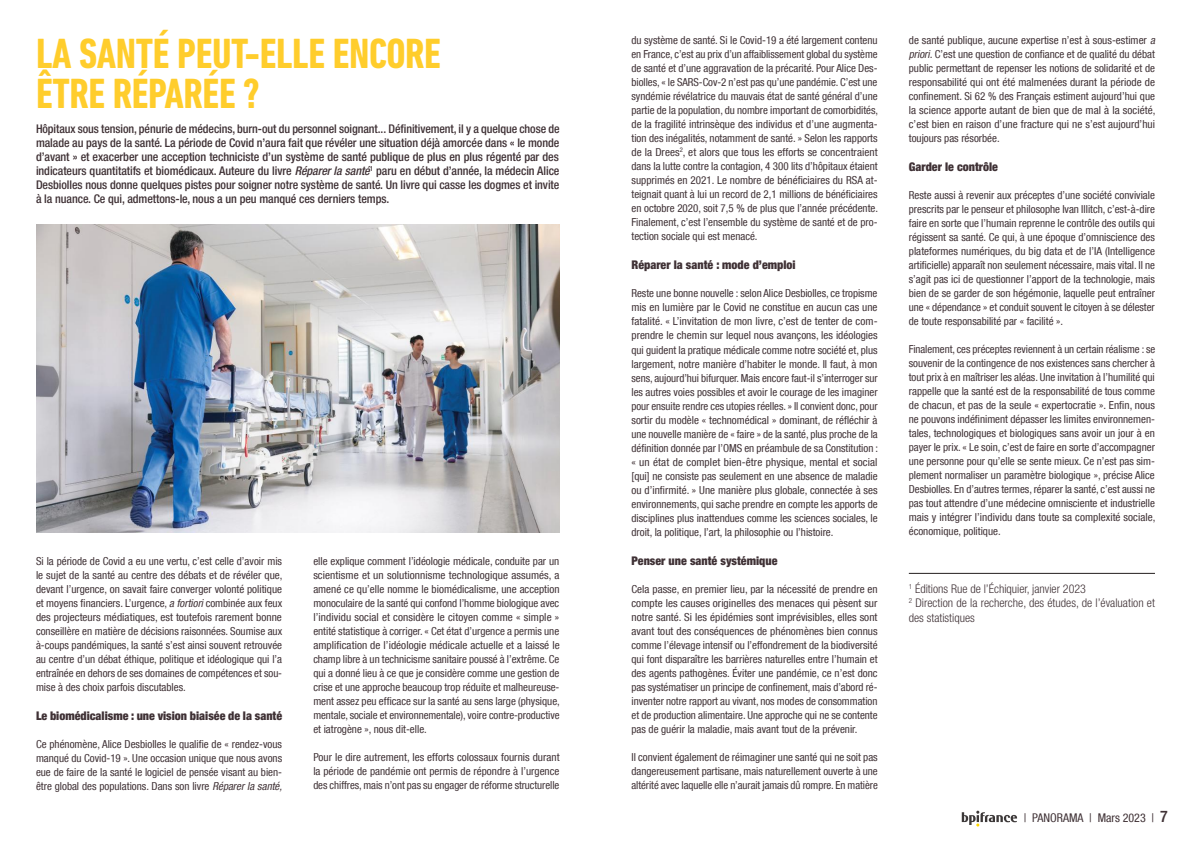
<style>
.page{position:relative;width:1191px;height:842px;background:#fff}
.page>*{position:absolute;margin:0;border:0;box-sizing:border-box;transform-origin:0 0}
.t1{font:700 condensed 43px/40px "DIN Next LT Pro";letter-spacing:-.01em;color:#ffcd2c}
.t2{font:500 condensed 12px/14px "Helvetica Neue LT Com";letter-spacing:-.005em;color:#3f3135;text-align:justify}
.t3{font:900 condensed 12px "Helvetica Neue LT Std";color:#3f3135}
.t4{font:300 condensed 12px/14.4px "Helvetica Neue LT Std";color:#3f3135}
.t5{font:condensed 12px "Helvetica Neue LT Com";color:#3f3135}
.t6{font:condensed 11px/14px "Helvetica Neue LT Com";color:#3f3135;text-align:justify}
.s1{font-style:italic}
.s2{font-weight:500;font-size:16px}
</style>
<div class="page">
<svg style="left:961px;top:811px;width:56px;height:15px"></svg>
<hr style="left:909px;top:573px;width:246px;height:1px;background:#241f1f">
<img style="left:36px;top:225px;width:523px;height:307px">
<h1 class="t1" style="left:36px;top:34px;width:406px">LA SANTÉ PEUT-ELLE ENCORE<br>ÊTRE RÉPARÉE ?</h1>
<p class="t2" style="left:36px;top:122px;width:525px">Hôpitaux sous tension, pénurie de médecins, burn-out du personnel soignant... Définitivement, il y a quelque chose de malade au pays de la santé. La période de Covid n’aura fait que révéler une situation déjà amorcée dans « le monde d’avant » et exacerber une acception techniciste d’un système de santé publique de plus en plus régenté par des indicateurs quantitatifs et biomédicaux. Auteure du livre <span class="s1">Réparerlasanté</span><sup>1</sup> paru en début d’année, la médecin Alice Desbiolles nous donne quelques pistes pour soigner notre système de santé. Un livre qui casse les dogmes et invite à la nuance. Ce qui, admettons-le, nous a un peu manqué ces derniers temps.</p>
<p class="t6" style="left:36px;top:554px;width:248px">Si la période de Covid a eu une vertu, c’est celle d’avoir mis le sujet de la santé au centre des débats et de révéler que, devant l’urgence, on savait faire converger volonté politique et moyens financiers. L’urgence, <span class="s1">a fortiori</span>combinée aux feux des projecteurs médiatiques, est toutefois rarement bonne conseillère en matière de décisions raisonnées. Soumise aux à-coups pandémiques, la santé s’est ainsi souvent retrouvée au centre d’un débat éthique, politique et idéologique qui l’a entraînée en dehors de ses domaines de compétences et sou&shy;mise à des choix parfois discutables.</p>
<p class="t3" style="left:36px;top:708px;width:248px">Le biomédicalisme : une vision biaisée de la santé</p>
<p class="t6" style="left:36px;top:737px;width:250px;text-align:left">Ce phénomène, Alice Desbiolles le qualifie de « rendez-vous manqué du Covid-19 ». Une occasion unique que nous avons eue de faire de la santé le logiciel de pensée visant au bien&shy;être global des populations. Dans son livre <span class="s1">Réparerla santé,</span></p>
<p class="t6" style="left:313px;top:554px;width:248px">elle explique comment l’idéologie médicale, conduite par un scientisme et un solutionnisme technologique assumés, a amené ce qu’elle nomme le biomédicalisme, une acception monoculaire de la santé qui confond l’homme biologique avec l’individu social et considère le citoyen comme « simple » entité statistique à corriger. « Cet état d’urgence a permis une amplification de l’idéologie médicale actuelle et a laissé le champ libre à un technicisme sanitaire poussé à l’extrême. Ce qui a donné lieu à ce que je considère comme une gestion de crise et une approche beaucoup trop réduite et malheureuse&shy;ment assez peu efficace sur la santé au sens large (physique, mentale, sociale et environnementale), voire contre-productive et iatrogène », nous dit-elle.</p>
<p class="t6" style="left:313px;top:750px;width:248px">Pour le dire autrement, les efforts colossaux fournis durant la période de pandémie ont permis de répondre à l’urgence des chiffres, mais n’ont pas su engager de réforme structurelle</p>
<p class="t6" style="left:631px;top:33px;width:248px">du système de santé. Si le Covid-19 a été largement contenu en France, c’est au prix d’un affaiblissement global du système de santé et d’une aggravation de la précarité. Pour Alice Des&shy;biolles, « le SARS-Cov-2 n’est pas qu’une pandémie. C’est une syndémie révélatrice du mauvais état de santé général d’une partie de la population, du nombre important de comorbidités, de la fragilité intrinsèque des individus et d’une augmenta&shy;tion des inégalités, notamment de santé. » Selon les rapports de la Drees<sup>2</sup>, et alors que tous les efforts se concentraient dans la lutte contre la contagion, 4 300 lits d’hôpitaux étaient supprimés en 2021. Le nombre de bénéficiaires du RSA at&shy;teignait quant à lui un record de 2,1 millions de bénéficiaires en octobre 2020, soit 7,5 % de plus que l’année précédente.<br>Finalement, c’est l’ensemble du système de santé et de pro&shy;tection sociale qui est menacé.</p>
<p class="t3" style="left:631px;top:257px;width:166px">Réparer la santé : mode d’emploi</p>
<p class="t6" style="left:631px;top:286px;width:248px">Reste une bonne nouvelle : selon Alice Desbiolles, ce tropisme mis en lumière par le Covid ne constitue en aucun cas une fatalité. « L’invitation de mon livre, c’est de tenter de com&shy;prendre le chemin sur lequel nous avançons, les idéologies qui guident la pratique médicale comme notre société et, plus largement, notre manière d’habiter le monde. Il faut, à mon sens, aujourd’hui bifurquer. Mais encore faut-il s’interroger sur les autres voies possibles et avoir le courage de les imaginer pour ensuite rendre ces utopies réelles. » Il convient donc, pour sortir du modèle « technomédical » dominant, de réfléchir à une nouvelle manière de « faire » de la santé, plus proche de la définition donnée par l’OMS en préambule de sa Constitution : « un état de complet bien-être physique, mental et social [qui] ne consiste pas seulement en une absence de maladie ou d’infirmité. » Une manière plus globale, connectée à ses environnements, qui sache prendre en compte les apports de disciplines plus inattendues comme les sciences sociales, le droit, la politique, l’art, la philosophie ou l’histoire.</p>
<p class="t3" style="left:631px;top:553px;width:147px">Penser une santé systémique</p>
<p class="t6" style="left:631px;top:582px;width:248px">Cela passe, en premier lieu, par la nécessité de prendre en compte les causes originelles des menaces qui pèsent sur notre santé. Si les épidémies sont imprévisibles, elles sont avant tout des conséquences de phénomènes bien connus comme l’élevage intensif ou l’effondrement de la biodiversité qui font disparaître les barrières naturelles entre l’humain et des agents pathogènes. Éviter une pandémie, ce n’est donc pas systématiser un principe de confinement, mais d’abord ré&shy;inventer notre rapport au vivant, nos modes de consommation et de production alimentaire. Une approche qui ne se contente pas de guérir la maladie, mais avant tout de la prévenir.</p>
<p class="t6" style="left:631px;top:750px;width:248px">Il convient également de réimaginer une santé qui ne soit pas dangereusement partisane, mais naturellement ouverte à une altérité avec laquelle elle n’aurait jamais dû rompre. En matière</p>
<p class="t6" style="left:909px;top:33px;width:250px;text-align:left">de santé publique, aucune expertise n’est à sous-estimer <span class="s1">a priori.</span>C’est une question de confiance et de qualité du débat public permettant de repenser les notions de solidarité et de responsabilité qui ont été malmenées durant la période de confinement. Si 62 % des Français estiment aujourd’hui que la science apporte autant de bien que de mal à la société, c’est bien en raison d’une fracture qui ne s’est aujourd’hui toujours pas résorbée.</p>
<p class="t3" style="left:909px;top:159px;width:91px">Garder le contrôle</p>
<p class="t6" style="left:909px;top:188px;width:248px">Reste aussi à revenir aux préceptes d’une société conviviale prescrits par le penseur et philosophe Ivan Illitch, c’est-à-dire faire en sorte que l’humain reprenne le contrôle des outils qui régissent sa santé. Ce qui, à une époque d’omniscience des plateformes numériques, du big data et de l’IA (Intelligence artificielle) apparaît non seulement nécessaire, mais vital. Il ne s’agit pas ici de questionner l’apport de la technologie, mais bien de se garder de son hégémonie, laquelle peut entraîner une « dépendance » et conduit souvent le citoyen à se délester de toute responsabilité par « facilité ».</p>
<p class="t6" style="left:909px;top:342px;width:248px">Finalement, ces préceptes reviennent à un certain réalisme : se souvenir de la contingence de nos existences sans chercher à tout prix à en maîtriser les aléas. Une invitation à l’humilité qui rappelle que la santé est de la responsabilité de tous comme de chacun, et pas de la seule « expertocratie ». Enfin, nous ne pouvons indéfiniment dépasser les limites environnemen&shy;tales, technologiques et biologiques sans avoir un jour à en payer le prix. « Le soin, c’est de faire en sorte d’accompagner une personne pour qu’elle se sente mieux. Ce n’est pas sim&shy;plement normaliser un paramètre biologique », précise Alice Desbiolles. En d’autres termes, réparer la santé, c’est aussi ne pas tout attendre d’une médecine omnisciente et industrielle mais y intégrer l’individu dans toute sa complexité sociale, économique, politique.</p>
<p class="t4" style="left:909px;top:581px;width:248px"><sup>1</sup> Éditions Rue de l’Échiquier, janvier 2023<br><sup>2</sup> Direction de la recherche, des études, de l’évaluation et des statistiques</p>
<p class="t5" style="left:1023px;top:811px;width:145px">| PANORAMA | Mars 2023 | <span class="s2">7</span></p>
</div>
